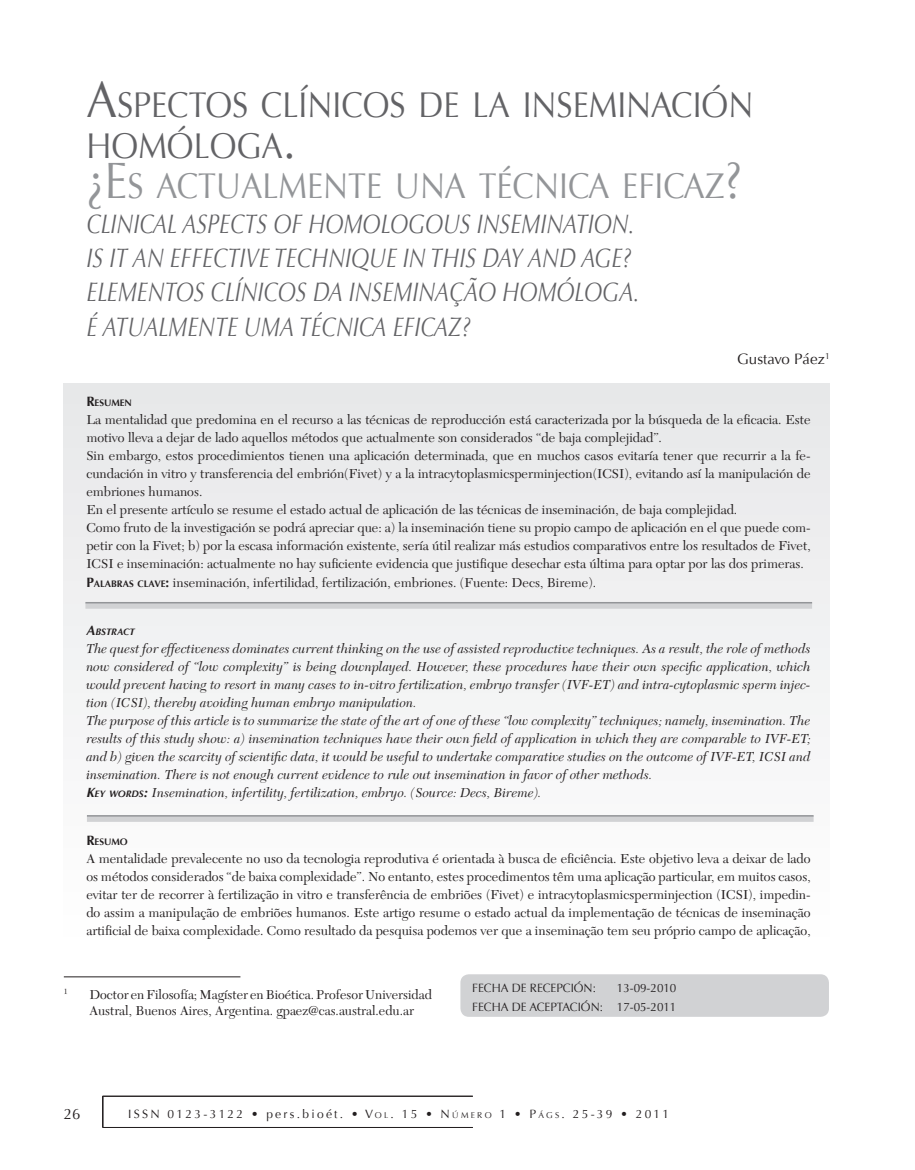
<style>
.page{position:relative;width:915px;height:1170px;background:#fff}
.page>*{position:absolute;margin:0;border:0;box-sizing:border-box;transform-origin:0 0}
.t1{font:35.7px/40.5px "Optima";color:#636366;scale:.9 1}
.t2{font:italic 27px/34.2px "Optima";color:#636366;scale:.8 1}
.t3{font:15px "Optima";color:#231f20}
.t4{font:13.5px/18px "New Caledonia";color:#231f20}
.t5{font:italic 13.5px/18px "New Caledonia";color:#231f20}
.t6{font:12px "Optima";letter-spacing:.19em;color:#231f20}
.t7{font:12px "Optima";color:#231f20}
.t8{font:700 9.45px "Optima";color:#231f20}
.t9{font:italic 700 9.45px "Optima";color:#231f20}
.t10{font:7.8px "New Caledonia";color:#231f20}
.s1{font-size:51px}
.s2{font-size:51px;color:#939598}
.s3{color:#939598}
.s4{font-size:13.5px}
.s5{font-family:"Optima";font-weight:700}
.s6{font-family:"Optima";font-weight:700;font-size:9.45px}
.s7{font-size:8.4px}
.s8{font-style:inherit}
</style>
<div class="page">
<hr style="left:102px;top:1095px;width:370px;height:1px;background:#231f20">
<hr style="left:102px;top:1127px;width:370px;height:1px;background:#231f20">
<hr style="left:102px;top:1096px;width:1px;height:30px;background:#231f20">
<div style="left:460px;top:974px;width:368px;height:42px;background:#d1d2d4;border-radius:9px"></div>
<div style="left:64px;top:383px;width:765px;height:566px;background:#f2f3f4"></div>
<svg style="left:85px;top:603px;width:726px;height:5px;background:#cbccce"></svg>
<hr style="left:85px;top:602px;width:726px;height:1px;background:#939598">
<svg style="left:87px;top:816px;width:726px;height:5px;background:#c9cacc"></svg>
<hr style="left:87px;top:815px;width:726px;height:1px;background:#939598">
<hr style="left:64px;top:976px;width:176px;height:1px;background:#231f20">
<h1 class="t1" style="left:86px;top:85px;width:742px"><span class="s1">A</span>SPECTOS CLÍNICOS DE LA INSEMINACIÓN<br>HOMÓLOGA<span class="s1">.<br></span><span class="s2">¿E</span><span class="s3">S ACTUALMENTE UNA TÉCNICA EFICAZ</span><span class="s2">?</span></h1>
<h2 class="t2" style="left:86px;top:207px;width:692px">CLINICAL ASPECTS OF HOMOLOGOUS INSEMINATION.<br>IS IT AN EFFECTIVE TECHNIQUE IN THIS DAY AND AGE?<br>ELEMENTOS CLÍNICOS DA INSEMINAÇÃO HOMÓLOGA.<br>É ATUALMENTE UMA TÉCNICA EFICAZ?</h2>
<p class="t3" style="left:737px;top:350px;width:94px">GUSTAVO PÁEZ<sup>1</sup></p>
<p class="t8" style="left:86px;top:397px;width:47px"><span class="s4">R</span>ESUMEN</p>
<p class="t4" style="left:86px;top:411px;width:725px">La mentalidad que predomina en el recurso a las técnicas de reproducción está caracterizada por la búsqueda de la eficacia. Este motivo lleva a dejar de lado aquellos métodos que actualmente son considerados “de baja complejidad”.<br>Sin embargo, estos procedimientos tienen una aplicación determinada, que en muchos casos evitaría tener que recurrir a la fe&shy;cundación in vitro y transferencia del embrión(Fivet) y a la intracytoplasmicsperminjection(ICSI), evitando así la manipulación de embriones humanos.<br>En el presente artículo se resume el estado actual de aplicación de las técnicas de inseminación, de baja complejidad.<br>Como fruto de la investigación se podrá apreciar que: a) la inseminación tiene su propio campo de aplicación en el que puede com&shy;petir con la Fivet; b) por la escasa información existente, sería útil realizar más estudios comparativos entre los resultados de Fivet, ICSI e inseminación: actualmente no hay suficiente evidencia que justifique desechar esta última para optar por las dos primeras.<br><span class="s5">P</span><span class="s6">ALABRAS CLAVE</span><span class="s5">:</span> inseminación, infertilidad, fertilización, embriones. (Fuente: Decs, Bireme).</p>
<p class="t9" style="left:86px;top:625px;width:50px"><span class="s4">A</span>BSTRACT</p>
<p class="t5" style="left:86px;top:639px;width:725px">The quest for effectiveness dominates current thinking on the use of assisted reproductive techniques. As a result, the role of methods now considered of “low complexity” is being downplayed. However, these procedures have their own specific application, which would prevent having to resort in many cases to in-vitro fertilization, embryo transfer (IVF-ET) and intra-cytoplasmic sperm injec&shy;tion (ICSI), thereby avoiding human embryo manipulation.<br>The purpose of this article is to summarize the state of the art of one of these “low complexity” techniques; namely, insemination. The results of this study show: a) insemination techniques have their own field of application in which they are comparable to IVF-ET; and b) given the scarcity of scientific data, it would be useful to undertake comparative studies on the outcome of IVF-ET, ICSI and insemination. There is not enough current evidence to rule out insemination in favor of other methods.<br><span class="s5">K</span><span class="s6">EY WORDS</span><span class="s5">:</span> Insemination, infertility, fertilization, embryo. (Source: Decs, Bireme).</p>
<p class="t8" style="left:86px;top:835px;width:43px"><span class="s4">R</span>ESUMO</p>
<p class="t4" style="left:86px;top:849px;width:725px;text-align:justify">A mentalidade prevalecente no uso da tecnologia reprodutiva é orientada à busca de eficiência. Este objetivo leva a deixar de lado os métodos considerados “de baixa complexidade”. No entanto, estes procedimentos têm uma aplicação particular, em muitos casos, evitar ter de recorrer à fertilização in vitro e transferência de embriões (Fivet) e intracytoplasmicsperminjection (ICSI), impedin&shy;do assim a manipulação de embriões humanos. Este artigo resume o estado actual da implementação de técnicas de inseminação artificial de baixa complexidade. Como resultado da pesquisa podemos ver que a inseminação tem seu próprio campo de aplicação,</p>
<p class="t10" style="left:64px;top:986px;width:5px">1</p>
<p class="t4" style="left:89px;top:986px;width:344px;line-height:16.5px">Doctor en Filosofía; Magíster en Bioética. Profesor Universidad<br>Austral, Buenos Aires, Argentina. gpaez@cas.austral.edu.ar</p>
<p class="t6" style="left:472px;top:980px;width:65px">FECHA DE RECEPCI</p>
<p class="t6" style="left:573px;top:980px;width:23px">ÓN:</p>
<p class="t6" style="left:616px;top:980px;width:61px">13-09-2010</p>
<p class="t6" style="left:472px;top:999px;width:65px">FECHA DE ACEPTACI</p>
<p class="t7" style="left:580px;top:999px;width:97px">ÓN : 17-05-2011</p>
<p class="t3" style="left:64px;top:1105px;width:18px">26</p>
<p class="t6" style="left:128px;top:1106px;width:542px">ISSN 0123-3122 • PERS.BIOÉT. • V<span class="s7">OL</span>. 15 • N<span class="s7">ÚMERO</span> 1 • <span class="s8">P</span><span class="s7">ÁGS</span>. 25-39 • 2011</p>
</div>
